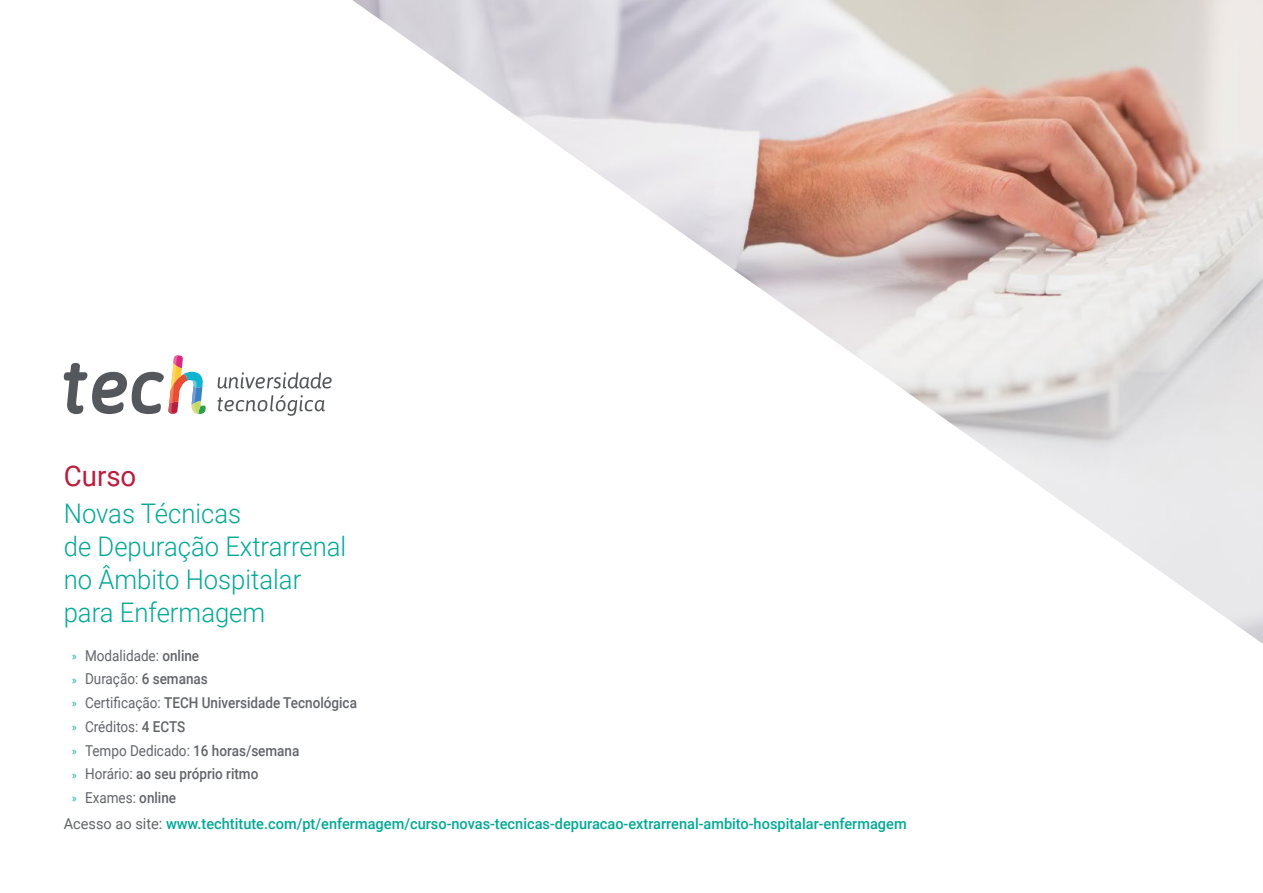
<style>
.page{position:relative;width:1263px;height:893px;background:#fff}
.page>*{position:absolute;margin:0;border:0;box-sizing:border-box;transform-origin:0 0}
.t1{font:28.5px "Roboto";color:#ba1e3c}
.t2{font:300 27px/33px "Roboto";color:#00a996;scale:.95 1}
.t3{font:500 15px/23.7px "Roboto";color:#61646a;scale:.9 1}
.t4{font:500 15px "Roboto";color:#00a996}
.s1{font-family:"Myriad Pro";font-weight:400;font-size:12px;color:#00a996}
.s2{font-weight:400}
.s3{font-weight:400;color:#61646a}
</style>
<div class="page">
<img style="left:352px;top:0;width:911px;height:644px">
<svg style="left:218px;top:372px;width:114px;height:17px"></svg>
<svg style="left:217px;top:395px;width:108px;height:21px"></svg>
<svg style="left:64px;top:355px;width:142px;height:59px"></svg>
<h1 class="t1" style="left:64px;top:456px;width:74px">Curso</h1>
<h2 class="t2" style="left:64px;top:496px;width:299px">Novas Técnicas<br>de Depuração Extrarrenal no Âmbito Hospitalar para Enfermagem</h2>
<p class="t3" style="left:72px;top:643px;width:318px"><span class="s1">»</span> <span class="s2">Modalidade:</span> online<br><span class="s1">»</span> <span class="s2">Duração:</span> 6 semanas<br><span class="s1">»</span> <span class="s2">Certificação:</span> TECH Universidade Tecnológica <span class="s1">»</span> <span class="s2">Créditos:</span> 4 ECTS<br><span class="s1">»</span> <span class="s2">Tempo Dedicado:</span> 16 horas/semana<br><span class="s1">»</span> <span class="s2">Horário:</span> ao seu próprio ritmo<br><span class="s1">»</span> <span class="s2">Exames:</span> online</p>
<p class="t4" style="left:64px;top:813px;width:844px"><span class="s3">Acesso ao site:</span> www.techtitute.com/pt/enfermagem/curso-novas-tecnicas-depuracao-extrarrenal-ambito-hospitalar-enfermagem</p>
</div>
